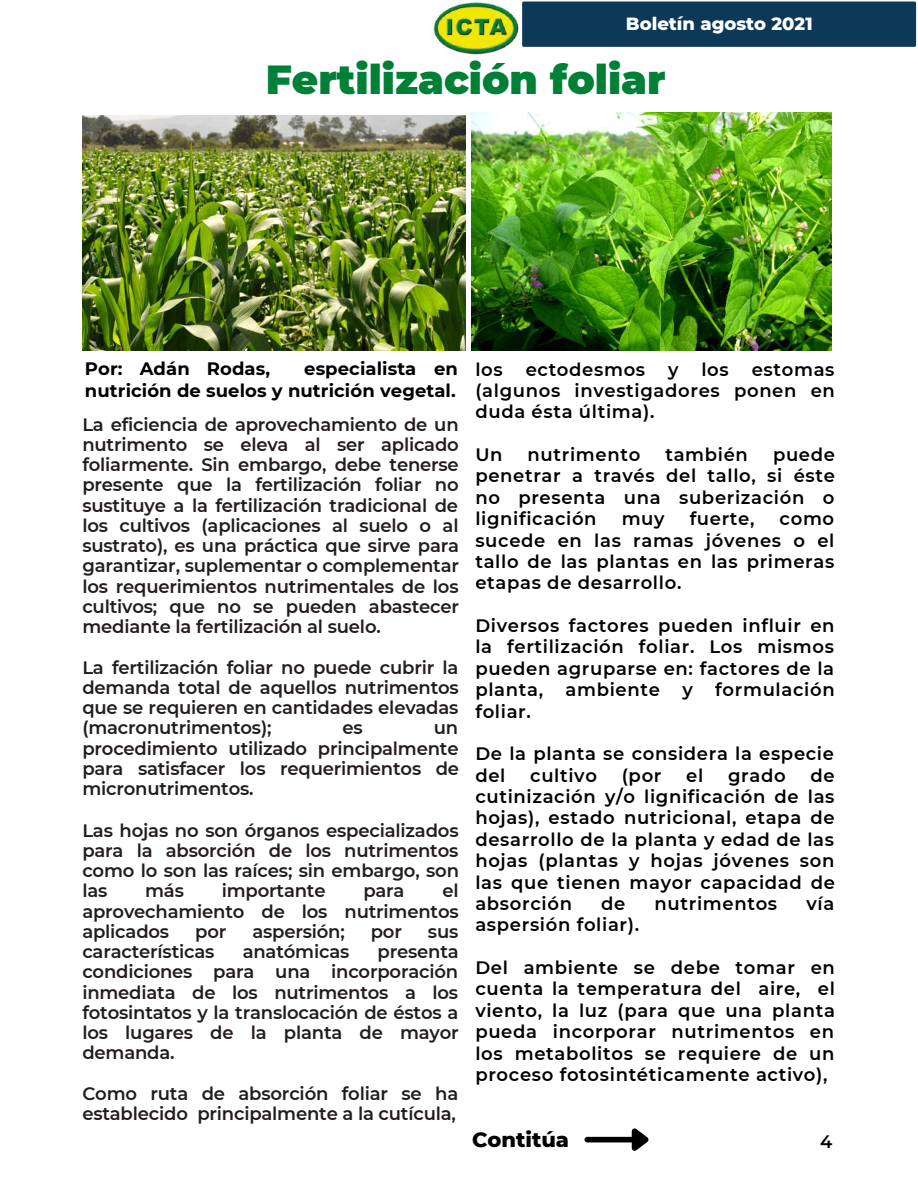
<style>
.page{position:relative;width:918px;height:1188px;background:#fff}
.page>*{position:absolute;margin:0;border:0;box-sizing:border-box;transform-origin:0 0}
.t1{font:900 40.5px "Montserrat";color:#008037}
.t2{font:800 21px "Montserrat";color:#000}
.t3{font:600 18px/20.2px "Montserrat";letter-spacing:-.01em;color:#231b20;text-align:justify}
.t4{font:600 18px/21.3px "Montserrat";letter-spacing:.035em;color:#000;text-align:justify}
.t5{font:700 18px/21.3px "Montserrat";letter-spacing:.005em;color:#000;text-align:right}
.t6{font:800 18px "Montserrat";color:#fff}
</style>
<div class="page">
<div style="left:522px;top:1px;width:395px;height:46px;background:#0d3858"></div>
<img style="left:433px;top:2px;width:86px;height:53px">
<div style="left:587px;top:1137px;width:45px;height:5px;background:#000"></div>
<svg style="left:627px;top:1128px;width:22px;height:23px"></svg>
<img style="left:472px;top:112px;width:360px;height:239px">
<img style="left:82px;top:116px;width:384px;height:235px">
<p class="t6" style="left:626px;top:12px;width:188px">Boletín agosto 2021</p>
<h1 class="t1" style="left:266px;top:55px;width:401px">Fertilización foliar</h1>
<p class="t5" style="left:85px;top:358px;width:375px">especialista en<br>nutrición de suelos y nutrición vegetal.</p>
<p class="t5" style="left:85px;top:358px;width:187px">Por: Adán Rodas,</p>
<p class="t3" style="left:82px;top:414px;width:378px">La eficiencia de aprovechamiento de un nutrimento se eleva al ser aplicado foliarmente. Sin embargo, debe tenerse presente que la fertilización foliar no sustituye a la fertilización tradicional de los cultivos (aplicaciones al suelo o al sustrato), es una práctica que sirve para garantizar, suplementar o complementar los requerimientos nutrimentales de los cultivos; que no se pueden abastecer mediante la fertilización al suelo.</p>
<p class="t3" style="left:82px;top:657px;width:378px">La fertilización foliar no puede cubrir la demanda total de aquellos nutrimentos que se requieren en cantidades elevadas (macronutrimentos);</p>
<p class="t3" style="left:82px;top:718px;width:378px;text-indent:351px">un procedimiento utilizado principalmente para satisfacer los requerimientos de micronutrimentos.</p>
<p class="t3" style="left:82px;top:820px;width:378px">Las hojas no son órganos especializados para la absorción de los nutrimentos como lo son las raíces; sin embargo, son las</p>
<p class="t3" style="left:342px;top:718px;width:22px">es</p>
<p class="t3" style="left:145px;top:881px;width:40px">más</p>
<p class="t3" style="left:222px;top:881px;width:105px">importante</p>
<p class="t3" style="left:363px;top:881px;width:43px">para</p>
<p class="t3" style="left:82px;top:881px;width:378px;text-indent:360px">el aprovechamiento de los nutrimentos aplicados</p>
<p class="t3" style="left:195px;top:921px;width:33px">por</p>
<p class="t3" style="left:252px;top:921px;width:94px">aspersión;</p>
<p class="t3" style="left:371px;top:921px;width:33px">por</p>
<p class="t3" style="left:428px;top:921px;width:32px">sus</p>
<p class="t3" style="left:82px;top:942px;width:134px">características</p>
<p class="t3" style="left:243px;top:942px;width:108px">anatómicas</p>
<p class="t3" style="left:82px;top:942px;width:378px;text-indent:295px">presenta condiciones para una incorporación inmediata de los nutrimentos a los fotosintatos y la translocación de éstos a los lugares de la planta de mayor demanda.</p>
<p class="t3" style="left:82px;top:1083px;width:377px">Como ruta de absorción foliar se ha establecido principalmente a la cutícula,</p>
<p class="t4" style="left:475px;top:359px;width:29px">los</p>
<p class="t4" style="left:526px;top:359px;width:121px">ectodesmos</p>
<p class="t4" style="left:668px;top:359px;width:12px">y</p>
<p class="t4" style="left:701px;top:359px;width:29px">los</p>
<p class="t4" style="left:475px;top:359px;width:361px;text-indent:276px">estomas (algunos investigadores ponen en duda ésta última).</p>
<p class="t4" style="left:475px;top:444px;width:29px">Un</p>
<p class="t4" style="left:528px;top:444px;width:114px">nutrimento</p>
<p class="t4" style="left:665px;top:444px;width:84px">también</p>
<p class="t4" style="left:475px;top:444px;width:361px;text-indent:298px">puede penetrar a través del tallo, si éste no presenta una suberización o lignificación</p>
<p class="t4" style="left:622px;top:508px;width:44px">muy</p>
<p class="t4" style="left:690px;top:508px;width:66px">fuerte,</p>
<p class="t4" style="left:475px;top:508px;width:361px;text-indent:304px">como sucede en las ramas jóvenes o el tallo de las plantas en las primeras etapas de desarrollo.</p>
<p class="t4" style="left:475px;top:615px;width:361px">Diversos factores pueden influir en la fertilización foliar. Los mismos pueden agruparse en: factores de la planta, ambiente y formulación foliar.</p>
<p class="t4" style="left:475px;top:743px;width:360px">De la planta se considera la especie del</p>
<p class="t4" style="left:530px;top:765px;width:68px">cultivo</p>
<p class="t4" style="left:622px;top:765px;width:41px">(por</p>
<p class="t4" style="left:686px;top:765px;width:19px">el</p>
<p class="t4" style="left:728px;top:765px;width:59px">grado</p>
<p class="t4" style="left:475px;top:765px;width:361px;text-indent:335px">de cutinización y/o lignificación de las hojas), estado nutricional, etapa de desarrollo de la planta y edad de las hojas (plantas y hojas jóvenes son las que tienen mayor capacidad de absorción</p>
<p class="t4" style="left:601px;top:893px;width:26px">de</p>
<p class="t4" style="left:655px;top:893px;width:124px">nutrimentos</p>
<p class="t4" style="left:806px;top:893px;width:29px">vía</p>
<p class="t4" style="left:475px;top:914px;width:165px">aspersión foliar).</p>
<p class="t4" style="left:475px;top:957px;width:361px">Del ambiente se debe tomar en cuenta la temperatura del aire, el viento, la luz (para que una planta pueda incorporar nutrimentos en los metabolitos se requiere de un proceso fotosintéticamente activo),</p>
<p class="t2" style="left:472px;top:1126px;width:99px">Contitúa</p>
<p class="t4" style="left:820px;top:1131px;width:14px">4</p>
</div>
